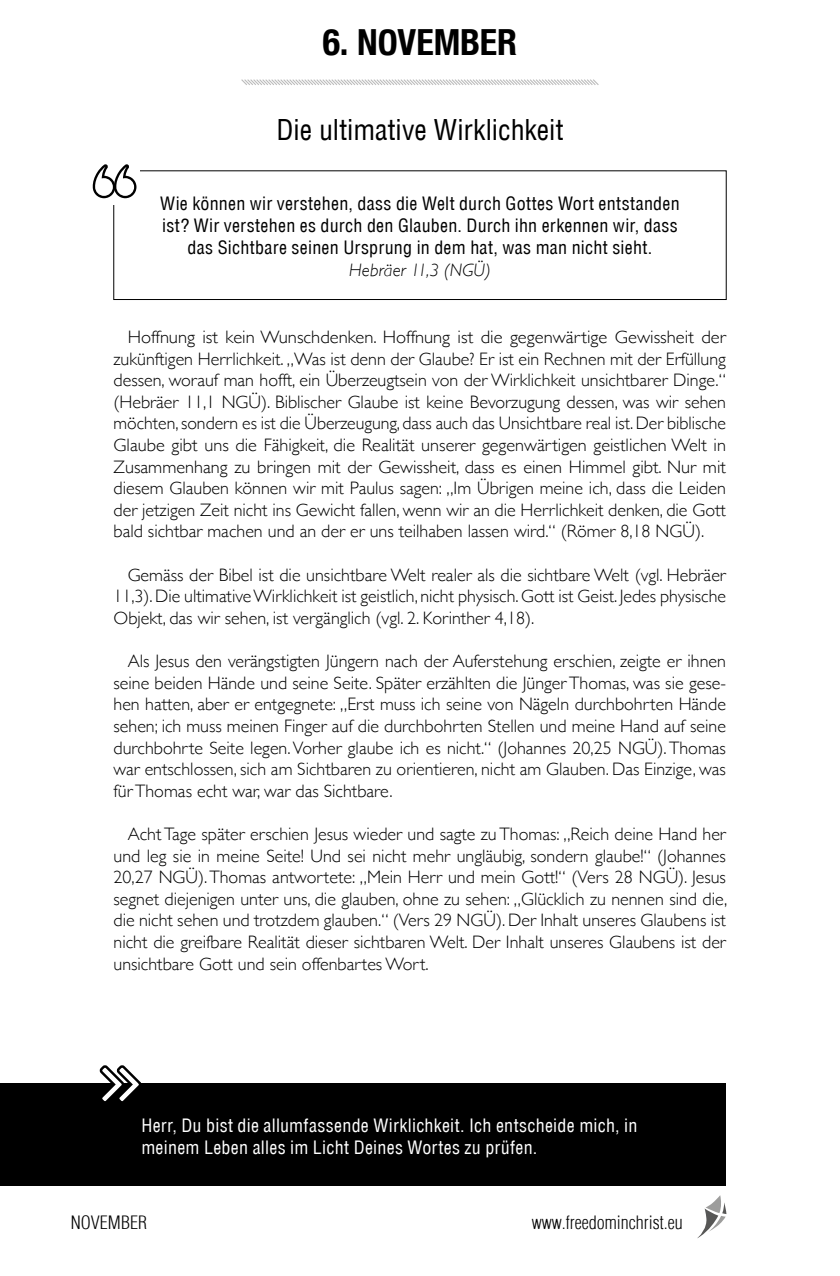
<style>
.page{position:relative;width:840px;height:1276px;background:#fff}
.page>*{position:absolute;margin:0;border:0;box-sizing:border-box;transform-origin:0 0}
.t1{font:700 condensed 36px "Helvetica Neue";color:#000}
.t2{font:condensed 28px "Helvetica";color:#000}
.t3{font:300 18px/21.6px "Gill Sans";color:#000;text-align:justify}
.t4{font:condensed 18px/22px "Helvetica";letter-spacing:.015em;color:#000;text-align:center}
.t5{font:condensed 18px/22px "Helvetica";letter-spacing:.015em;color:#fff}
.t6{font:300 condensed 18px "Helvetica";color:#000}
.t7{font:italic 300 18px "Gill Sans";letter-spacing:.01em;color:#000}
</style>
<div class="page">
<svg style="left:697px;top:1195px;width:29px;height:43px"></svg>
<svg style="left:241px;top:79px;width:358px;height:6px"></svg>
<div style="left:113px;top:171px;width:613px;height:129px;border:1px solid #000"></div>
<div style="left:0;top:1083px;width:725px;height:102px;background:#000"></div>
<svg style="left:99px;top:1065px;width:42px;height:37px"></svg>
<div style="left:92px;top:157px;width:47px;height:48px;background:#fff"></div>
<svg style="left:93px;top:164px;width:43px;height:34px"></svg>
<h1 class="t1" style="left:322px;top:20px;width:196px">6. NOVEMBER</h1>
<h2 class="t2" style="left:276px;top:113px;width:288px">Die ultimative Wirklichkeit</h2>
<p class="t4" style="left:160px;top:192px;width:520px">Wie können wir verstehen, dass die Welt durch Gottes Wort entstanden ist? Wir verstehen es durch den Glauben. Durch ihn erkennen wir, dass das Sichtbare seinen Ursprung in dem hat, was man nicht sieht.</p>
<p class="t7" style="left:349px;top:260px;width:143px">Hebräer 11,3 (NGÜ)</p>
<p class="t3" style="left:113px;top:325px;width:613px;text-indent:14px">Hoffnung ist kein Wunschdenken. Hoffnung ist die gegenwärtige Gewissheit der zukünftigen Herrlichkeit. „Was ist denn der Glaube? Er ist ein Rechnen mit der Erfüllung dessen, worauf man hofft, ein Überzeugtsein von der Wirklichkeit unsichtbarer Dinge.“ (Hebräer 11,1 NGÜ). Biblischer Glaube ist keine Bevorzugung dessen, was wir sehen möchten, sondern es ist die Überzeugung, dass auch das Unsichtbare real ist. Der biblische Glaube gibt uns die Fähigkeit, die Realität unserer gegenwärtigen geistlichen Welt in Zusammenhang zu bringen mit der Gewissheit, dass es einen Himmel gibt. Nur mit diesem Glauben können wir mit Paulus sagen: „Im Übrigen meine ich, dass die Leiden der jetzigen Zeit nicht ins Gewicht fallen, wenn wir an die Herrlichkeit denken, die Gott bald sichtbar machen und an der er uns teilhaben lassen wird.“ (Römer 8,18 NGÜ).</p>
<p class="t3" style="left:113px;top:563px;width:613px;text-indent:14px">Gemäss der Bibel ist die unsichtbare Welt realer als die sichtbare Welt (vgl. Hebräer 11,3). Die ultimative Wirklichkeit ist geistlich, nicht physisch. Gott ist Geist. Jedes physische Objekt, das wir sehen, ist vergänglich (vgl. 2. Korinther 4,18).</p>
<p class="t3" style="left:113px;top:649px;width:613px;text-indent:14px">Als Jesus den verängstigten Jüngern nach der Auferstehung erschien, zeigte er ihnen seine beiden Hände und seine Seite. Später erzählten die Jünger Thomas, was sie gese&shy;hen hatten, aber er entgegnete: „Erst muss ich seine von Nägeln durchbohrten Hände sehen; ich muss meinen Finger auf die durchbohrten Stellen und meine Hand auf seine durchbohrte Seite legen. Vorher glaube ich es nicht.“ (Johannes 20,25 NGÜ). Thomas war entschlossen, sich am Sichtbaren zu orientieren, nicht am Glauben. Das Einzige, was für Thomas echt war, war das Sichtbare.</p>
<p class="t3" style="left:113px;top:822px;width:615px;text-indent:14px">Acht Tage später erschien Jesus wieder und sagte zu Thomas: „Reich deine Hand her und leg sie in meine Seite! Und sei nicht mehr ungläubig, sondern glaube!“ (Johannes 20,27 NGÜ). Thomas antwortete: „Mein Herr und mein Gott!“ (Vers 28 NGÜ). Jesus segnet diejenigen unter uns, die glauben, ohne zu sehen: „Glücklich zu nennen sind die, die nicht sehen und trotzdem glauben.“ (Vers 29 NGÜ). Der Inhalt unseres Glaubens ist nicht die greifbare Realität dieser sichtbaren Welt. Der Inhalt unseres Glaubens ist der unsichtbare Gott und sein offenbartes Wort.</p>
<p class="t5" style="left:141px;top:1114px;width:497px">Herr, Du bist die allumfassende Wirklichkeit. Ich entscheide mich, in meinem Leben alles im Licht Deines Wortes zu prüfen.</p>
<p class="t6" style="left:71px;top:1211px;width:77px">NOVEMBER</p>
<p class="t6" style="left:531px;top:1211px;width:152px">www.freedominchrist.eu</p>
</div>
